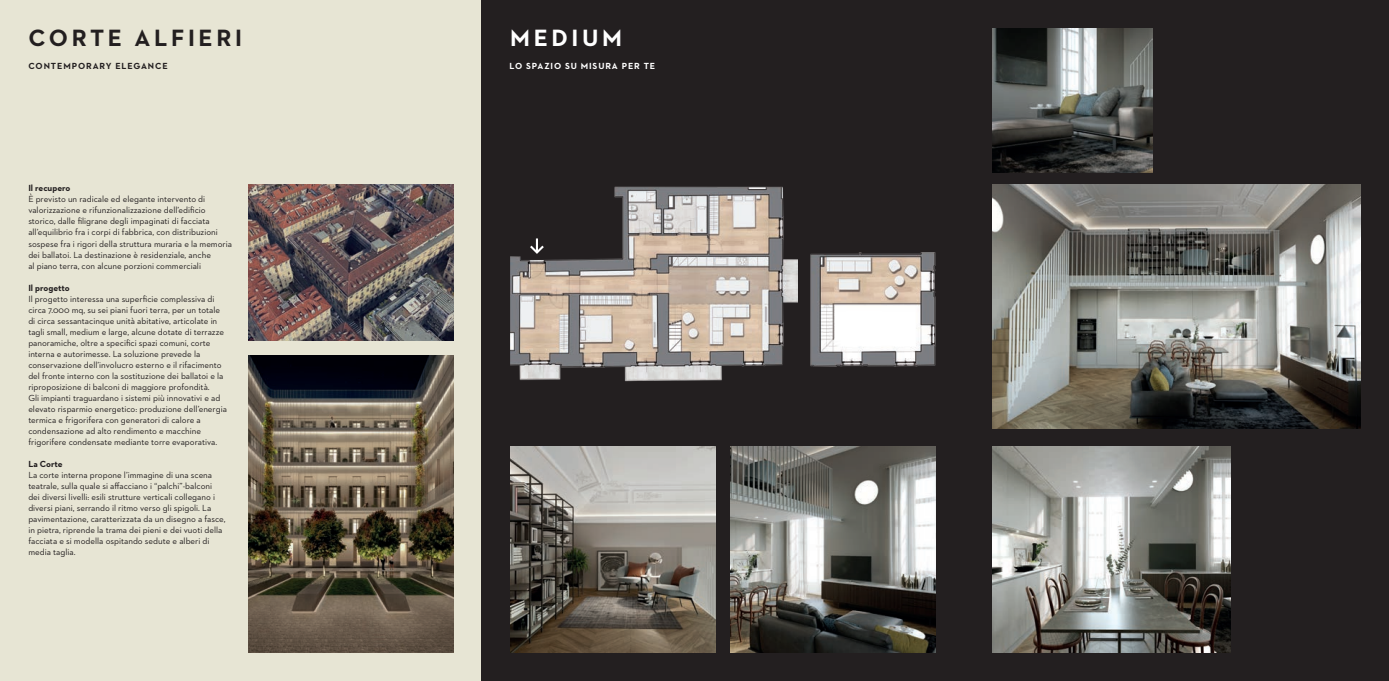
<style>
.page{position:relative;width:1389px;height:681px;background:#fff}
.page>*{position:absolute;margin:0;border:0;box-sizing:border-box;transform-origin:0 0}
.t1{font:700 24px "Neutraface 2 Text";letter-spacing:.15em;color:#231f20}
.t2{font:700 24px "Neutraface 2 Text";letter-spacing:.15em;color:#fff}
.t3{font:9px/11px "Neutraface 2 Text";color:#231f20}
.t4{font:700 9px "Neutraface 2 Text";color:#231f20}
.t5{font:700 9px "Neutraface 2 Text";letter-spacing:.1em;color:#fff}
.t6{font:700 9px "Neutraface 2 Text";letter-spacing:.1em;color:#231f20}
</style>
<div class="page">
<div style="left:0;top:0;width:482px;height:680px;background:#e7e5d4"></div>
<img style="left:248px;top:185px;width:206px;height:155px">
<img style="left:248px;top:355px;width:206px;height:297px">
<div style="left:482px;top:0;width:907px;height:680px;background:#231f20"></div>
<img style="left:992px;top:446px;width:239px;height:206px">
<img style="left:992px;top:185px;width:369px;height:243px">
<img style="left:510px;top:446px;width:206px;height:206px">
<img style="left:731px;top:446px;width:204px;height:206px">
<img style="left:510px;top:186px;width:288px;height:196px">
<img style="left:810px;top:252px;width:126px;height:115px">
<img style="left:992px;top:28px;width:161px;height:144px">
<svg style="left:530px;top:238px;width:14px;height:16px"></svg>
<h1 class="t1" style="left:28px;top:22px;width:215px">CORTE ALFIERI</h1>
<p class="t6" style="left:28px;top:60px;width:141px">CONTEMPORARY ELEGANCE</p>
<p class="t4" style="left:28px;top:182px;width:44px">Il recupero</p>
<p class="t3" style="left:28px;top:194px;width:205px">È previsto un radicale ed elegante intervento di valorizzazione e rifunzionalizzazione dell’edificio storico, dalle filigrane degli impaginati di facciata all’equilibrio fra i corpi di fabbrica, con distribuzioni sospese fra i rigori della struttura muraria e la memoria dei ballatoi. La destinazione è residenziale, anche<br>al piano terra, con alcune porzioni commerciali</p>
<p class="t4" style="left:28px;top:281px;width:43px">Il progetto</p>
<p class="t3" style="left:28px;top:293px;width:200px">Il progetto interessa una superficie complessiva di circa 7.000 mq, su sei piani fuori terra, per un totale di circa sessantacinque unità abitative, articolate in tagli small, medium e large, alcune dotate di terrazze panoramiche, oltre a specifici spazi comuni, corte interna e autorimesse. La soluzione prevede la conservazione dell’involucro esterno e il rifacimento del fronte interno con la sostituzione dei ballatoi e la riproposizione di balconi di maggiore profondità.<br>Gli impianti traguardano i sistemi più innovativi e ad elevato risparmio energetico: produzione dell’energia termica e frigorifera con generatori di calore a condensazione ad alto rendimento e macchine frigorifere condensate mediante torre evaporativa.</p>
<p class="t4" style="left:28px;top:457px;width:36px">La Corte</p>
<p class="t3" style="left:28px;top:469px;width:199px">La corte interna propone l’immagine di una scena teatrale, sulla quale si affacciano i “palchi”-balconi dei diversi livelli: esili strutture verticali collegano i diversi piani, serrando il ritmo verso gli spigoli. La pavimentazione, caratterizzata da un disegno a fasce, in pietra, riprende la trama dei pieni e dei vuoti della facciata e si modella ospitando sedute e alberi di media taglia.</p>
<h1 class="t2" style="left:510px;top:22px;width:113px">MEDIUM</h1>
<p class="t5" style="left:510px;top:60px;width:147px">LO SPAZIO SU MISURA PER TE</p>
</div>
